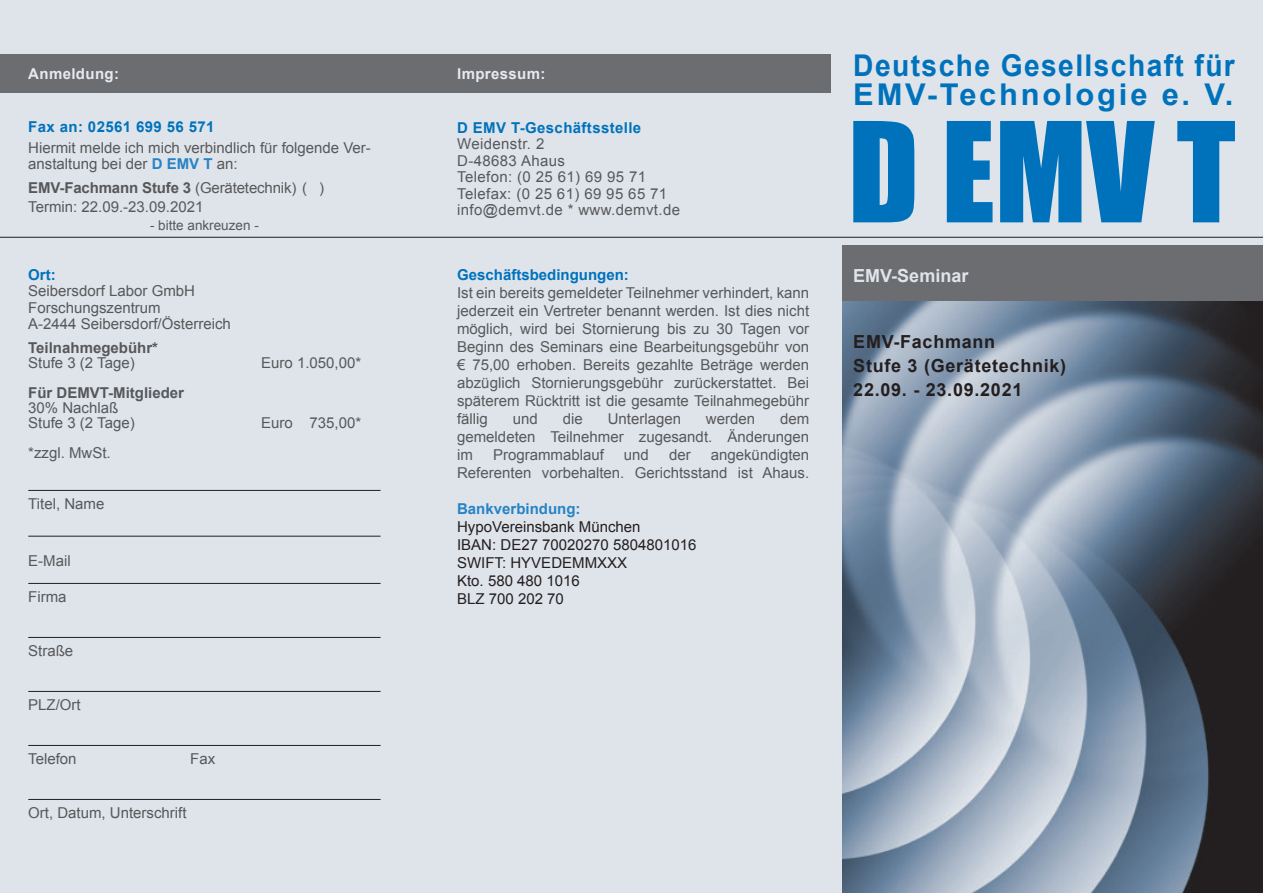
<style>
.page{position:relative;width:1263px;height:893px;background:#dfe4ea}
.page>*{position:absolute;margin:0;border:0;box-sizing:border-box;transform-origin:0 0}
.t1{font:700 30px/28.5px "Arial";letter-spacing:.05em;color:#0072bc;scale:.94 1}
.t2{font:700 18px/24px "Arial";letter-spacing:.04em;color:#231f20}
.t3{font:700 18px "Arial";color:#dfe4ea}
.t4{font:15px/18px "Arial";color:#57585a}
.t5{font:15px/16.5px "Arial";letter-spacing:.025em;color:#57585a}
.t6{font:15px/18px "Arial";color:#231f20}
.t7{font:700 15px "Arial";letter-spacing:.025em;color:#0072bc}
.t8{font:700 15px "Arial";color:#57585a}
.t9{font:700 15px "Arial";color:#0072bc}
.t10{font:700 15px "Arial";letter-spacing:.025em;color:#e6e9ee}
.t11{font:700 15px "Arial";color:#2783c5}
.t12{font:13.5px "Arial";color:#57585a}
.s1{font-weight:700;color:#2783c5}
.s2{font-weight:700}
</style>
<div class="page">
<div style="left:842px;top:246px;width:421px;height:55px;background:#6c6d70"></div>
<div style="left:0;top:54px;width:449px;height:39px;background:#6c6d70"></div>
<hr style="left:28px;top:490px;width:353px;height:1px;background:#231f20">
<hr style="left:28px;top:583px;width:353px;height:1px;background:#231f20">
<hr style="left:28px;top:637px;width:353px;height:1px;background:#231f20">
<hr style="left:28px;top:691px;width:353px;height:1px;background:#231f20">
<hr style="left:28px;top:745px;width:353px;height:1px;background:#231f20">
<hr style="left:28px;top:799px;width:353px;height:1px;background:#231f20">
<hr style="left:0;top:237px;width:1263px;height:1px;background:#231f20">
<svg style="left:853px;top:121px;width:382px;height:101px"></svg>
<div style="left:449px;top:54px;width:381px;height:39px;background:#6c6d70"></div>
<img style="left:842px;top:301px;width:421px;height:592px">
<hr style="left:28px;top:536px;width:353px;height:1px;background:#231f20">
<p class="t10" style="left:28px;top:64px;width:92px">Anmeldung:</p>
<p class="t10" style="left:457px;top:64px;width:90px">Impressum:</p>
<p class="t7" style="left:28px;top:117px;width:188px">Fax an: 02561 699 56 571</p>
<p class="t4" style="left:28px;top:139px;width:344px;line-height:16.5px">Hiermit melde ich mich verbindlich für folgende Ver&shy;anstaltung bei der <span class="s1">D EMV T</span> an:</p>
<p class="t4" style="left:28px;top:178px;width:297px;line-height:19.2px"><span class="s2">EMV-Fachmann Stufe 3</span> (Gerätetechnik) ( )<br>Termin: 22.09.-23.09.2021</p>
<p class="t12" style="left:150px;top:217px;width:110px">- bitte ankreuzen -</p>
<p class="t7" style="left:28px;top:265px;width:29px">Ort:</p>
<p class="t4" style="left:28px;top:283px;width:204px;line-height:16.5px">Seibersdorf Labor GmbH<br>Forschungszentrum<br>A-2444 Seibersdorf/Österreich</p>
<p class="t8" style="left:28px;top:338px;width:131px">Teilnahmegebühr*</p>
<p class="t4" style="left:28px;top:354px;width:108px">Stufe 3 (2 Tage)</p>
<p class="t4" style="left:261px;top:354px;width:102px">Euro 1.050,00*</p>
<p class="t8" style="left:28px;top:383px;width:157px">Für DEMVT-Mitglieder</p>
<p class="t4" style="left:28px;top:401px;width:108px;line-height:15px">30% Nachlaß<br>Stufe 3 (2 Tage)</p>
<p class="t4" style="left:261px;top:414px;width:102px">Euro 735,00*</p>
<p class="t4" style="left:28px;top:444px;width:84px">*zzgl. MwSt.</p>
<p class="t4" style="left:28px;top:495px;width:78px">Titel, Name</p>
<p class="t4" style="left:28px;top:552px;width:44px">E-Mail</p>
<p class="t4" style="left:28px;top:588px;width:40px">Firma</p>
<p class="t4" style="left:28px;top:642px;width:47px">Straße</p>
<p class="t4" style="left:28px;top:696px;width:54px">PLZ/Ort</p>
<p class="t4" style="left:28px;top:750px;width:50px">Telefon</p>
<p class="t4" style="left:190px;top:750px;width:27px">Fax</p>
<p class="t4" style="left:28px;top:804px;width:160px">Ort, Datum, Unterschrift</p>
<p class="t7" style="left:457px;top:117px;width:186px">D EMV T-Geschäftsstelle</p>
<p class="t5" style="left:457px;top:136px;width:224px">Weidenstr. 2<br>D-48683 Ahaus<br>Telefon: (0 25 61) 69 95 71<br>Telefax: (0 25 61) 69 95 65 71 info@demvt.de * www.demvt.de</p>
<p class="t9" style="left:457px;top:264px;width:173px">Geschäftsbedingungen:</p>
<p class="t4" style="left:457px;top:283px;width:354px;text-align:justify">Ist ein bereits gemeldeter Teilnehmer verhindert, kann jederzeit ein Vertreter benannt werden. Ist dies nicht möglich, wird bei Stornierung bis zu 30 Tagen vor Beginn des Seminars eine Bearbeitungsgebühr von € 75,00 erhoben. Bereits gezahlte Beträge werden abzüglich Stornierungsgebühr zurückerstattet. Bei späterem Rücktritt ist die gesamte Teilnahmegebühr fällig</p>
<p class="t4" style="left:457px;top:409px;width:354px;text-align:justify;text-indent:323px">dem gemeldeten Teilnehmer zugesandt. Änderungen im</p>
<p class="t4" style="left:513px;top:409px;width:27px">und</p>
<p class="t4" style="left:563px;top:409px;width:22px">die</p>
<p class="t4" style="left:608px;top:409px;width:75px">Unterlagen</p>
<p class="t4" style="left:706px;top:409px;width:51px">werden</p>
<p class="t4" style="left:493px;top:445px;width:112px">Programmablauf</p>
<p class="t4" style="left:624px;top:445px;width:27px">und</p>
<p class="t4" style="left:669px;top:445px;width:23px">der</p>
<p class="t4" style="left:457px;top:445px;width:354px;text-align:right">angekündigten<br>Referenten vorbehalten. Gerichtsstand ist Ahaus.</p>
<p class="t11" style="left:457px;top:498px;width:125px">Bankverbindung:</p>
<p class="t6" style="left:457px;top:517px;width:241px">HypoVereinsbank München<br>IBAN: DE27 70020270 5804801016<br>SWIFT: HYVEDEMMXXX<br>Kto. 580 480 1016<br>BLZ 700 202 70</p>
<h1 class="t1" style="left:853px;top:52px;width:407px">Deutsche Gesellschaft für<br>EMV-Technologie e. V.</h1>
<p class="t3" style="left:853px;top:264px;width:117px">EMV-Seminar</p>
<p class="t2" style="left:853px;top:330px;width:214px">EMV-Fachmann<br>Stufe 3 (Gerätetechnik)<br>22.09. - 23.09.2021</p>
</div>
